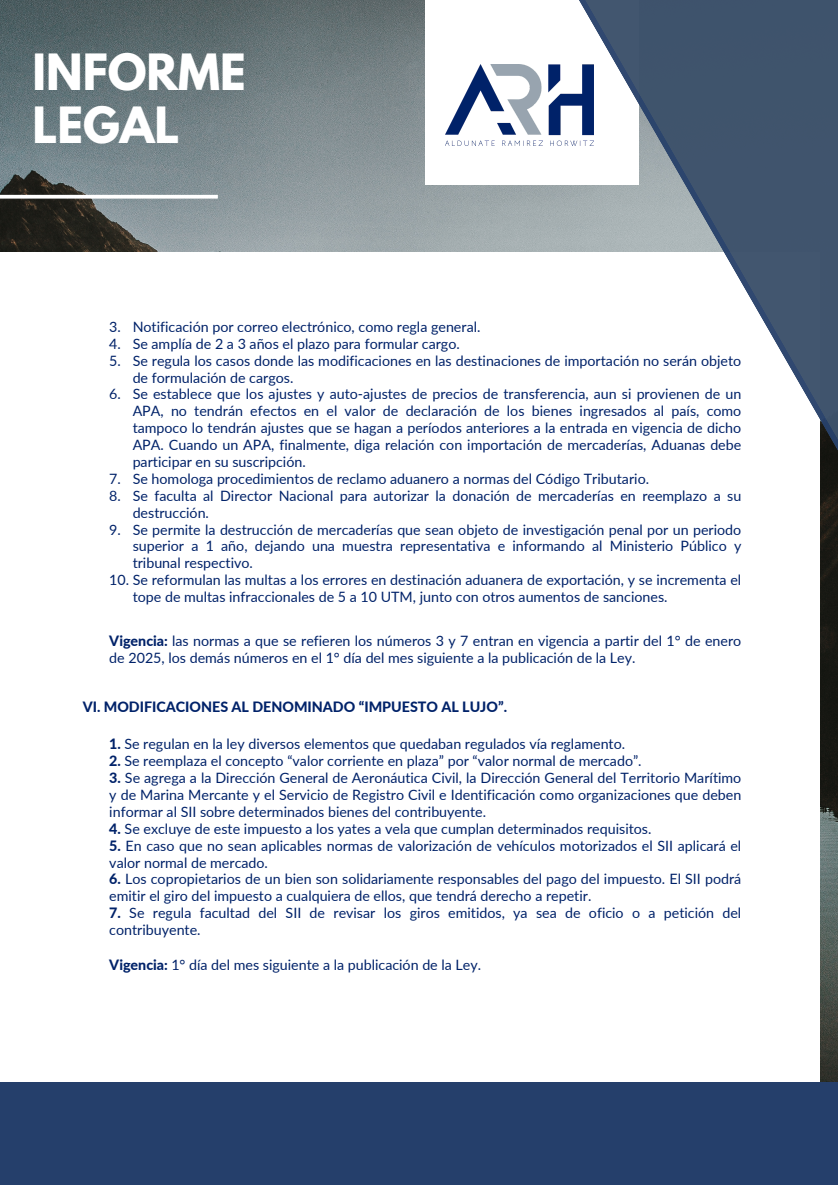
<style>
.page{position:relative;width:838px;height:1185px;background:#fff}
.page>*{position:absolute;margin:0;border:0;box-sizing:border-box;transform-origin:0 0}
.t1{font:700 44.25px/52.5px "League Spartan";color:#fff}
.t2{font:14.25px/16.9px "Lato";color:#002269}
.t3{font:800 14.25px "Lato";color:#002269}
.s1{font-weight:800}
</style>
<div class="page">
<img style="left:0;top:0;width:837px;height:1082px">
<div style="left:0;top:252px;width:819px;height:932px;background:#fff"></div>
<div style="left:425px;top:0;width:213px;height:184px;background:#fff"></div>
<img style="left:445px;top:64px;width:64px;height:82px">
<hr style="left:0;top:195px;width:218px;height:3px;background:#fff">
<svg style="left:509px;top:64px;width:15px;height:188px"></svg>
<svg style="left:524px;top:0;width:313px;height:757px"></svg>
<div style="left:0;top:1082px;width:837px;height:102px;background:#253f6b"></div>
<p class="t1" style="left:32px;top:52px;width:215px">INFORME<br>LEGAL</p>
<p class="t2" style="left:133px;top:318px;width:349px">Notificación por correo electrónico, como regla general.</p>
<p class="t2" style="left:133px;top:335px;width:328px">Se amplía de 2 a 3 años el plazo para formular cargo.</p>
<p class="t2" style="left:133px;top:351px;width:610px">Se regula los casos donde las modificaciones en las destinaciones de importación no serán objeto de formulación de cargos.</p>
<p class="t2" style="left:133px;top:385px;width:610px;text-align:justify">Se establece que los ajustes y auto-ajustes de precios de transferencia, aun si provienen de un APA, no tendrán efectos en el valor de declaración de los bienes ingresados al país, como tampoco lo tendrán ajustes que se hagan a períodos anteriores a la entrada en vigencia de dicho APA. Cuando un APA, finalmente, diga relación con importación de mercaderías, Aduanas debe participar en su suscripción.</p>
<p class="t2" style="left:133px;top:470px;width:517px">Se homologa procedimientos de reclamo aduanero a normas del Código Tributario.</p>
<p class="t2" style="left:133px;top:486px;width:610px">Se faculta al Director Nacional para autorizar la donación de mercaderías en reemplazo a su destrucción.</p>
<p class="t2" style="left:133px;top:520px;width:610px;text-align:justify">Se permite la destrucción de mercaderías que sean objeto de investigación penal por un periodo superior a 1 año, dejando una muestra representativa e informando al Ministerio Público y tribunal respectivo.</p>
<p class="t2" style="left:133px;top:588px;width:536px">tope de multas infraccionales de 5 a 10 UTM, junto con otros aumentos de sanciones.</p>
<p class="t2" style="left:109px;top:318px;width:13px">3.</p>
<p class="t2" style="left:109px;top:335px;width:13px">4.</p>
<p class="t2" style="left:109px;top:351px;width:13px">5.</p>
<p class="t2" style="left:109px;top:385px;width:13px">6.</p>
<p class="t2" style="left:109px;top:470px;width:13px">7.</p>
<p class="t2" style="left:109px;top:486px;width:13px">8.</p>
<p class="t2" style="left:109px;top:520px;width:13px">9.</p>
<p class="t2" style="left:109px;top:571px;width:633px">10. Se reformulan las multas a los errores en destinación aduanera de exportación, y se incrementa el</p>
<p class="t2" style="left:109px;top:632px;width:633px"><span class="s1">Vigencia:</span> las normas a que se refieren los números 3 y 7 entran en vigencia a partir del 1° de enero de 2025, los demás números en el 1° día del mes siguiente a la publicación de la Ley.</p>
<p class="t3" style="left:83px;top:697px;width:425px">VI. MODIFICACIONES AL DENOMINADO “IMPUESTO AL LUJO”.</p>
<p class="t2" style="left:109px;top:735px;width:517px"><span class="s1">1.</span> Se regulan en la ley diversos elementos que quedaban regulados vía reglamento.</p>
<p class="t2" style="left:109px;top:752px;width:533px"><span class="s1">2.</span> Se reemplaza el concepto “valor corriente en plaza” por “valor normal de mercado”.</p>
<p class="t2" style="left:109px;top:768px;width:633px;text-align:justify"><span class="s1">3.</span> Se agrega a la Dirección General de Aeronáutica Civil, la Dirección General del Territorio Marítimo y de Marina Mercante y el Servicio de Registro Civil e Identificación como organizaciones que deben informar al SII sobre determinados bienes del contribuyente.</p>
<p class="t2" style="left:109px;top:819px;width:543px"><span class="s1">4.</span> Se excluye de este impuesto a los yates a vela que cumplan determinados requisitos.</p>
<p class="t2" style="left:109px;top:836px;width:633px"><span class="s1">5.</span> En caso que no sean aplicables normas de valorización de vehículos motorizados el SII aplicará el valor normal de mercado.</p>
<p class="t2" style="left:109px;top:870px;width:633px"><span class="s1">6.</span> Los copropietarios de un bien son solidariamente responsables del pago del impuesto. El SII podrá emitir el giro del impuesto a cualquiera de ellos, que tendrá derecho a repetir.</p>
<p class="t2" style="left:109px;top:903px;width:633px"><span class="s1">7.</span> Se regula facultad del SII de revisar los giros emitidos, ya sea de oficio o a petición del contribuyente.</p>
<p class="t2" style="left:109px;top:955px;width:373px"><span class="s1">Vigencia:</span> 1° día del mes siguiente a la publicación de la Ley.</p>
</div>
